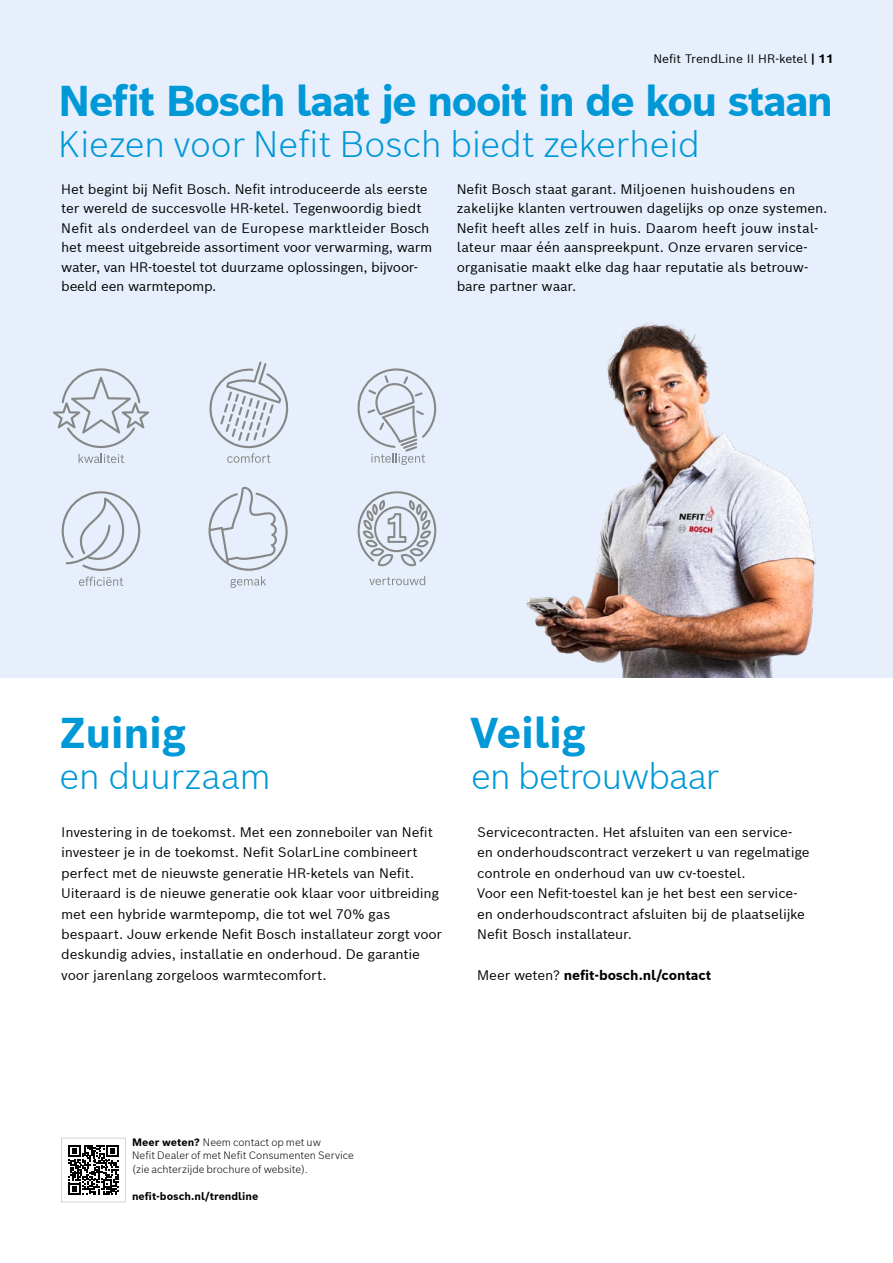
<style>
.page{position:relative;width:893px;height:1263px;background:#fff}
.page>*{position:absolute;margin:0;border:0;box-sizing:border-box;transform-origin:0 0}
.t1{font:700 42px "Bosch Sans";letter-spacing:-.045em;color:#0098d7}
.t2{font:300 36px "Bosch Sans";letter-spacing:-.015em;color:#0098d7}
.t3{font:13.5px/20.4px "Bosch Sans";letter-spacing:-.01em;color:#000}
.t4{font:700 13.5px "Bosch Sans";letter-spacing:-.01em;color:#000}
.t5{font:12px "Bosch Sans";color:#000}
.t6{font:300 10.5px/13.5px "Bosch Sans";letter-spacing:-.005em;color:#000}
.t7{font:700 10.5px "Bosch Sans";color:#000}
.s1{font-weight:700}
.s2{font-weight:400}
</style>
<div class="page">
<div style="left:0;top:0;width:893px;height:677px;background:#e6effb"></div>
<svg style="left:209px;top:361px;width:80px;height:102px"></svg>
<svg style="left:62px;top:491px;width:78px;height:80px"></svg>
<svg style="left:79px;top:577px;width:44px;height:9px"></svg>
<svg style="left:208px;top:486px;width:80px;height:102px"></svg>
<svg style="left:357px;top:368px;width:80px;height:97px"></svg>
<svg style="left:53px;top:368px;width:96px;height:80px"></svg>
<svg style="left:79px;top:454px;width:45px;height:9px"></svg>
<svg style="left:369px;top:576px;width:56px;height:9px"></svg>
<svg style="left:358px;top:491px;width:78px;height:75px"></svg>
<img style="left:526px;top:323px;width:290px;height:354px">
<svg style="left:68px;top:1145px;width:50px;height:50px"></svg>
<div style="left:61px;top:1138px;width:65px;height:64px;border:1px solid #d3d5d6"></div>
<p class="t5" style="left:653px;top:51px;width:182px">Nefit TrendLine II HR-ketel <span class="s1">| 11</span></p>
<h1 class="t1" style="left:58px;top:72px;width:776px">Nefit Bosch laat je nooit in de kou staan</h1>
<h2 class="t2" style="left:58px;top:120px;width:643px">Kiezen voor Nefit Bosch biedt zekerheid</h2>
<p class="t3" style="left:61px;top:179px;width:373px;line-height:19.5px">Het begint bij Nefit Bosch. Nefit introduceerde als eerste ter wereld de succesvolle HR-ketel. Tegenwoordig biedt Nefit als onderdeel van de Europese marktleider Bosch het meest uitgebreide assortiment voor verwarming, warm water, van HR-toestel tot duurzame oplossingen, bijvoor&shy;beeld een warmtepomp.</p>
<p class="t3" style="left:457px;top:178px;width:372px;line-height:19.5px">Nefit Bosch staat garant. Miljoenen huishoudens en zakelijke klanten vertrouwen dagelijks op onze systemen.<br>Nefit heeft alles zelf in huis. Daarom heeft jouw instal&shy;lateur maar één aanspreekpunt. Onze ervaren service&shy;organisatie maakt elke dag haar reputatie als betrouw&shy;bare partner waar.</p>
<h1 class="t1" style="left:60px;top:705px;width:128px">Zuinig</h1>
<h1 class="t1" style="left:470px;top:705px;width:117px">Veilig</h1>
<h2 class="t2" style="left:60px;top:752px;width:213px">en duurzaam</h2>
<h2 class="t2" style="left:471px;top:752px;width:250px">en betrouwbaar</h2>
<p class="t3" style="left:61px;top:821px;width:382px">Investering in de toekomst. Met een zonneboiler van Nefit investeer je in de toekomst. Nefit SolarLine combineert perfect met de nieuwste generatie HR-ketels van Nefit.<br>Uiteraard is de nieuwe generatie ook klaar voor uitbreiding met een hybride warmtepomp, die tot wel 70% gas bespaart. Jouw erkende Nefit Bosch installateur zorgt voor deskundig advies, installatie en onderhoud. De garantie voor jarenlang zorgeloos warmtecomfort.</p>
<p class="t3" style="left:477px;top:821px;width:334px">Servicecontracten. Het afsluiten van een service&shy;en onderhoudscontract verzekert u van regelmatige controle en onderhoud van uw cv-toestel.<br>Voor een Nefit-toestel kan je het best een service&shy;en onderhoudscontract afsluiten bij de plaatselijke Nefit Bosch installateur.</p>
<p class="t4" style="left:477px;top:966px;width:236px"><span class="s2">Meer weten?</span> nefit-bosch.nl/contact</p>
<p class="t6" style="left:132px;top:1135px;width:223px"><span class="s1">Meer weten?</span> Neem contact op met uw<br>Nefit Dealer of met Nefit Consumenten Service (zie achterzijde brochure of website).</p>
<p class="t7" style="left:132px;top:1189px;width:128px">nefit-bosch.nl/trendline</p>
</div>
